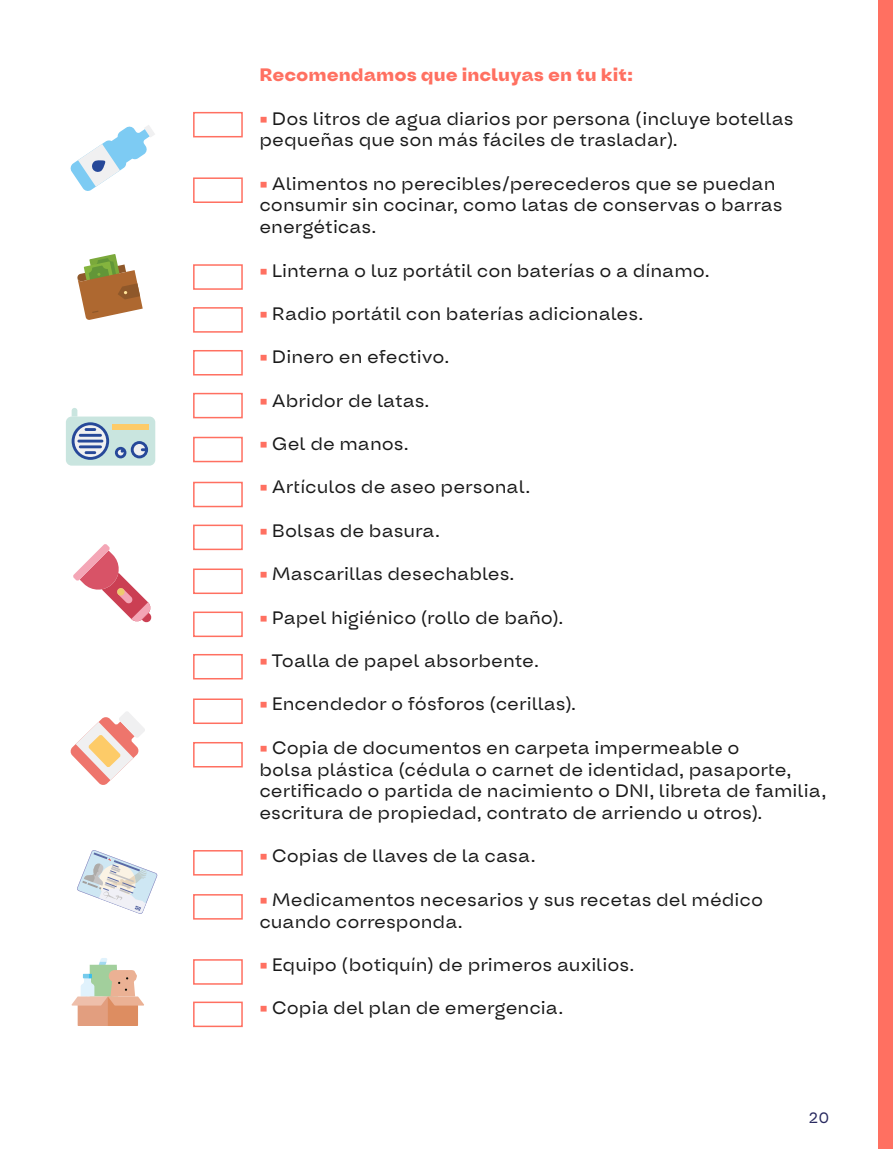
<style>
.page{position:relative;width:893px;height:1149px;background:#fff}
.page>*{position:absolute;margin:0;border:0;box-sizing:border-box;transform-origin:0 0}
.t1{font:18px/21.8px "Oddval";color:#191919}
.t2{font:700 18px "Oddval";color:#ff7061}
.t3{font:15px "Oddval";color:#28295f}
.s1{font-weight:700;color:#ff7061}
</style>
<div class="page">
<svg style="left:77px;top:850px;width:81px;height:63px"></svg>
<div style="left:193px;top:264px;width:50px;height:26px;border:2px solid #ff7061"></div>
<div style="left:193px;top:307px;width:50px;height:25px;border:2px solid #ff7061"></div>
<div style="left:193px;top:350px;width:50px;height:25px;border:2px solid #ff7061"></div>
<div style="left:193px;top:393px;width:50px;height:25px;border:2px solid #ff7061"></div>
<div style="left:193px;top:436px;width:50px;height:26px;border:2px solid #ff7061"></div>
<div style="left:193px;top:481px;width:50px;height:26px;border:2px solid #ff7061"></div>
<div style="left:193px;top:524px;width:50px;height:26px;border:2px solid #ff7061"></div>
<div style="left:193px;top:568px;width:50px;height:26px;border:2px solid #ff7061"></div>
<div style="left:193px;top:611px;width:50px;height:26px;border:2px solid #ff7061"></div>
<div style="left:193px;top:653px;width:50px;height:26px;border:2px solid #ff7061"></div>
<div style="left:193px;top:698px;width:50px;height:25px;border:2px solid #ff7061"></div>
<div style="left:193px;top:741px;width:50px;height:26px;border:2px solid #ff7061"></div>
<div style="left:193px;top:849px;width:50px;height:26px;border:2px solid #ff7061"></div>
<div style="left:193px;top:893px;width:50px;height:26px;border:2px solid #ff7061"></div>
<div style="left:193px;top:958px;width:50px;height:26px;border:2px solid #ff7061"></div>
<div style="left:193px;top:1001px;width:50px;height:25px;border:2px solid #ff7061"></div>
<div style="left:193px;top:177px;width:50px;height:26px;border:2px solid #ff7061"></div>
<div style="left:193px;top:112px;width:50px;height:25px;border:2px solid #ff7061"></div>
<svg style="left:77px;top:254px;width:66px;height:66px"></svg>
<div style="left:878px;top:0;width:15px;height:1148px;background:#ff7061"></div>
<svg style="left:70px;top:125px;width:85px;height:66px"></svg>
<div style="left:66px;top:416px;width:89px;height:49px;background:#c9e5df;border-radius:6px"></div>
<svg style="left:72px;top:408px;width:5px;height:8px"></svg>
<div style="left:112px;top:423px;width:36px;height:6px;background:#fdcb68"></div>
<svg style="left:72px;top:422px;width:37px;height:37px"></svg>
<svg style="left:115px;top:441px;width:33px;height:17px"></svg>
<svg style="left:73px;top:544px;width:79px;height:78px"></svg>
<svg style="left:70px;top:712px;width:75px;height:73px"></svg>
<svg style="left:71px;top:958px;width:73px;height:67px"></svg>
<p class="t2" style="left:259px;top:64px;width:375px">Recomendamos que incluyas en tu kit:</p>
<p class="t1" style="left:259px;top:108px;width:536px"><span class="s1">•</span> Dos litros de agua diarios por persona (incluye botellas pequeñas que son más fáciles de trasladar).</p>
<p class="t1" style="left:259px;top:173px;width:525px"><span class="s1">•</span> Alimentos no perecibles/perecederos que se puedan consumir sin cocinar, como latas de conservas o barras energéticas.</p>
<p class="t1" style="left:259px;top:260px;width:452px"><span class="s1">•</span> Linterna o luz portátil con baterías o a dínamo.</p>
<p class="t1" style="left:259px;top:303px;width:385px"><span class="s1">•</span> Radio portátil con baterías adicionales.</p>
<p class="t1" style="left:259px;top:346px;width:191px"><span class="s1">•</span> Dinero en efectivo.</p>
<p class="t1" style="left:259px;top:390px;width:172px"><span class="s1">•</span> Abridor de latas.</p>
<p class="t1" style="left:259px;top:433px;width:151px"><span class="s1">•</span> Gel de manos.</p>
<p class="t1" style="left:259px;top:476px;width:273px"><span class="s1">•</span> Artículos de aseo personal.</p>
<p class="t1" style="left:259px;top:520px;width:182px"><span class="s1">•</span> Bolsas de basura.</p>
<p class="t1" style="left:259px;top:563px;width:257px"><span class="s1">•</span> Mascarillas desechables.</p>
<p class="t1" style="left:259px;top:606px;width:305px"><span class="s1">•</span> Papel higiénico (rollo de baño).</p>
<p class="t1" style="left:259px;top:650px;width:281px"><span class="s1">•</span> Toalla de papel absorbente.</p>
<p class="t1" style="left:259px;top:693px;width:318px"><span class="s1">•</span> Encendedor o fósforos (cerillas).</p>
<p class="t1" style="left:259px;top:736px;width:568px"><span class="s1">•</span> Copia de documentos en carpeta impermeable o<br>bolsa plástica (cédula o carnet de identidad, pasaporte, certificado o partida de nacimiento o DNI, libreta de familia, escritura de propiedad, contrato de arriendo u otros).</p>
<p class="t1" style="left:259px;top:845px;width:278px"><span class="s1">•</span> Copias de llaves de la casa.</p>
<p class="t1" style="left:259px;top:888px;width:505px"><span class="s1">•</span> Medicamentos necesarios y sus recetas del médico cuando corresponda.</p>
<p class="t1" style="left:259px;top:954px;width:376px"><span class="s1">•</span> Equipo (botiquín) de primeros auxilios.</p>
<p class="t1" style="left:259px;top:997px;width:305px"><span class="s1">•</span> Copia del plan de emergencia.</p>
<p class="t3" style="left:809px;top:1107px;width:22px">20</p>
</div>
